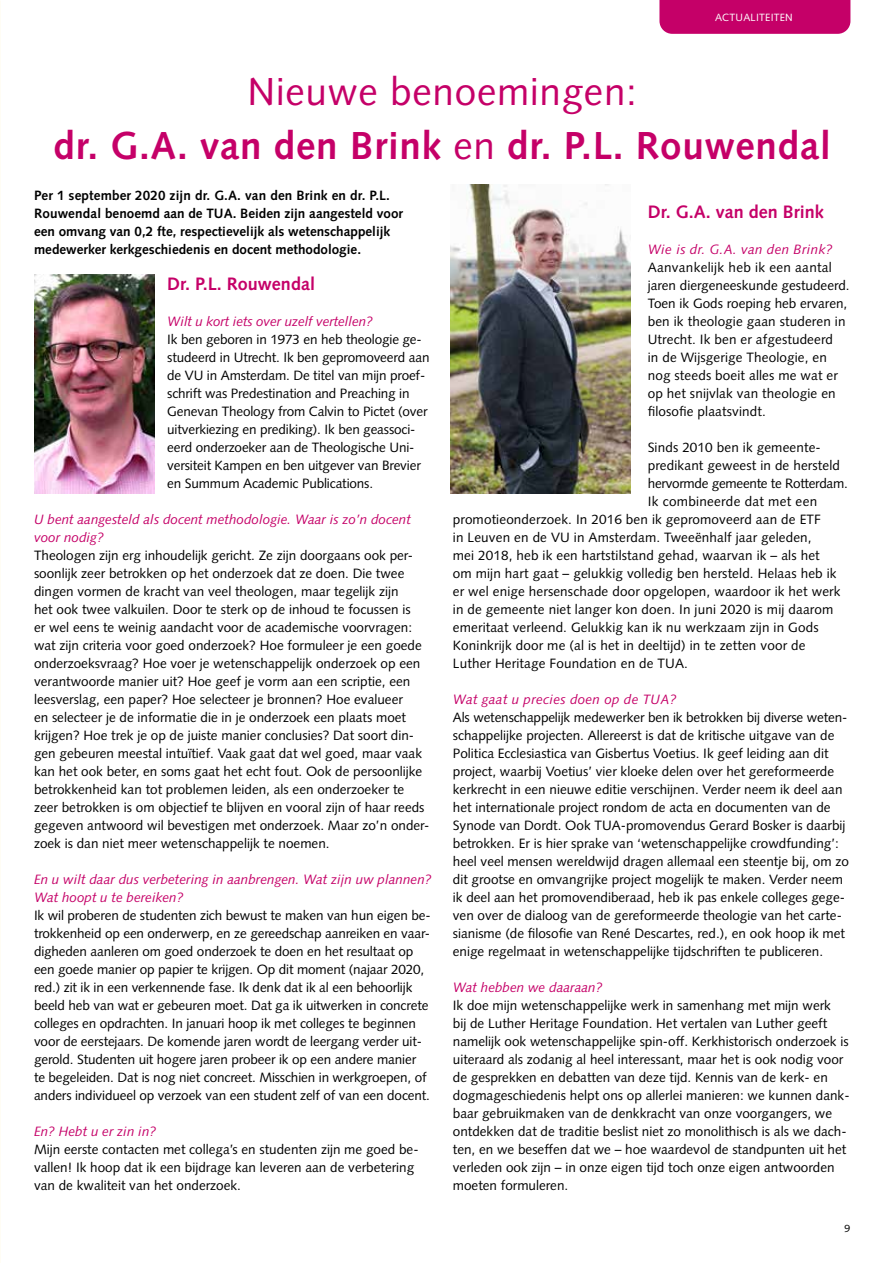
<style>
.page{position:relative;width:893px;height:1263px;background:#fff}
.page>*{position:absolute;margin:0;border:0;box-sizing:border-box;transform-origin:0 0}
.t1{font:700 39px/54px "Syntax LT Std";letter-spacing:.02em;color:#c50068;text-align:center}
.t2{font:700 18px "Syntax LT Std";color:#c50068}
.t3{font:13.5px/18px "Syntax LT Std";color:#000}
.t4{font:italic 13.5px/18px "Syntax LT Std";color:#c50068}
.t5{font:700 13.5px/18px "Syntax LT Std";color:#000}
.t6{font:italic 13.5px "Syntax LT Std";letter-spacing:.02em;color:#c50068}
.t7{font:13.5px "Syntax LT Std";letter-spacing:-.02em;color:#000}
.t8{font:13.5px "Syntax LT Std";letter-spacing:.02em;color:#000}
.t9{font:10.5px "Syntax LT Std";letter-spacing:.02em;color:#fff}
.t10{font:10.5px "Syntax LT Std";color:#000}
.s1{font-weight:400}
</style>
<div class="page">
<div style="left:659px;top:0;width:191px;height:34px;background:#c50068"></div>
<img style="left:34px;top:274px;width:120px;height:219px">
<img style="left:451px;top:185px;width:180px;height:308px">
<p class="t9" style="left:715px;top:11px;width:79px">ACTUALITEITEN</p>
<h1 class="t1" style="left:54px;top:65px;width:779px"><span class="s1">Nieuwe benoemingen:<br></span>dr. G.A. van den Brink <span class="s1">en</span> dr. P.L. Rouwendal</h1>
<p class="t5" style="left:34px;top:187px;width:370px">Per 1 september 2020 zijn dr. G.A. van den Brink en dr. P.L.<br>Rouwendal benoemd aan de TUA. Beiden zijn aangesteld voor een omvang van 0,2 fte, respectievelijk als wetenschappelijk medewerker kerkgeschiedenis en docent methodologie.</p>
<h2 class="t2" style="left:167px;top:274px;width:149px">Dr. P.L. Rouwendal</h2>
<p class="t4" style="left:167px;top:313px;width:207px">Wilt u kort iets over uzelf vertellen?</p>
<p class="t3" style="left:167px;top:331px;width:264px">Ik ben geboren in 1973 en heb theologie ge&shy;studeerd in Utrecht. Ik ben gepromoveerd aan de VU in Amsterdam. De titel van mijn proef&shy;schrift was Predestination and Preaching in Genevan Theology from Calvin to Pictet (over uitverkiezing en prediking). Ik ben geassoci&shy;eerd onderzoeker aan de Theologische Uni&shy;versiteit Kampen en ben uitgever van Brevier en Summum Academic Publications.</p>
<p class="t4" style="left:34px;top:511px;width:378px">U bent aangesteld als docent methodologie. Waar is zo’n docent voor nodig?</p>
<p class="t3" style="left:34px;top:547px;width:397px">Theologen zijn erg inhoudelijk gericht. Ze zijn doorgaans ook per&shy;soonlijk zeer betrokken op het onderzoek dat ze doen. Die twee dingen vormen de kracht van veel theologen, maar tegelijk zijn<br>het ook twee valkuilen. Door te sterk op de inhoud te focussen is<br>er wel eens te weinig aandacht voor de academische voorvragen: wat zijn criteria voor goed onderzoek? Hoe formuleer je een goede onderzoeksvraag? Hoe voer je wetenschappelijk onderzoek op een verantwoorde manier uit? Hoe geef je vorm aan een scriptie, een leesverslag, een paper? Hoe selecteer je bronnen? Hoe evalueer<br>en selecteer je de informatie die in je onderzoek een plaats moet krijgen? Hoe trek je op de juiste manier conclusies? Dat soort din&shy;gen gebeuren meestal intuïtief. Vaak gaat dat wel goed, maar vaak kan het ook beter, en soms gaat het echt fout. Ook de persoonlijke betrokkenheid kan tot problemen leiden, als een onderzoeker te zeer betrokken is om objectief te blijven en vooral zijn of haar reeds gegeven antwoord wil bevestigen met onderzoek. Maar zo’n onder&shy;zoek is dan niet meer wetenschappelijk te noemen.</p>
<p class="t4" style="left:34px;top:871px;width:399px">En u wilt daar dus verbetering in aanbrengen. Wat zijn uw plannen?<br>Wat hoopt u te bereiken?</p>
<p class="t3" style="left:34px;top:907px;width:398px">Ik wil proberen de studenten zich bewust te maken van hun eigen be&shy;trokkenheid op een onderwerp, en ze gereedschap aanreiken en vaar&shy;digheden aanleren om goed onderzoek te doen en het resultaat op een goede manier op papier te krijgen. Op dit moment (najaar 2020, red.) zit ik in een verkennende fase. Ik denk dat ik al een behoorlijk beeld heb van wat er gebeuren moet. Dat ga ik uitwerken in concrete colleges en opdrachten. In januari hoop ik met colleges te beginnen voor de eerstejaars. De komende jaren wordt de leergang verder uit&shy;gerold. Studenten uit hogere jaren probeer ik op een andere manier<br>te begeleiden. Dat is nog niet concreet. Misschien in werkgroepen, of anders individueel op verzoek van een student zelf of van een docent.</p>
<p class="t4" style="left:34px;top:1123px;width:124px">En? Hebt u er zin in?</p>
<p class="t3" style="left:34px;top:1141px;width:386px">Mijn eerste contacten met collega’s en studenten zijn me goed be&shy;vallen! Ik hoop dat ik een bijdrage kan leveren aan de verbetering van de kwaliteit van het onderzoek.</p>
<h2 class="t2" style="left:648px;top:202px;width:178px">Dr. G.A. van den Brink</h2>
<p class="t6" style="left:648px;top:242px;width:186px">Wie is dr. G.A. van den Brink?</p>
<p class="t3" style="left:648px;top:259px;width:203px">Aanvankelijk heb ik een aantal jaren diergeneeskunde gestudeerd.<br>Toen ik Gods roeping heb ervaren, ben ik theologie gaan studeren in<br>Utrecht. Ik ben er afgestudeerd<br>in de Wijsgerige Theologie, en nog steeds boeit alles me wat er op het snijvlak van theologie en filosofie plaatsvindt.</p>
<p class="t3" style="left:648px;top:439px;width:175px">Sinds 2010 ben ik gemeente-</p>
<p class="t3" style="left:648px;top:457px;width:194px">predikant geweest in de hersteld</p>
<p class="t7" style="left:648px;top:476px;width:202px">hervormde gemeente te Rotterdam.</p>
<p class="t8" style="left:648px;top:494px;width:171px">Ik combineerde dat met een</p>
<p class="t3" style="left:453px;top:511px;width:370px">promotieonderzoek. In 2016 ben ik gepromoveerd aan de ETF</p>
<p class="t3" style="left:453px;top:529px;width:360px">in Leuven en de VU in Amsterdam. Tweeënhalf jaar geleden,</p>
<p class="t3" style="left:453px;top:547px;width:368px">mei 2018, heb ik een hartstilstand gehad, waarvan ik – als het</p>
<p class="t3" style="left:453px;top:565px;width:385px">om mijn hart gaat – gelukkig volledig ben hersteld. Helaas heb ik</p>
<p class="t3" style="left:453px;top:583px;width:389px">er wel enige hersenschade door opgelopen, waardoor ik het werk</p>
<p class="t3" style="left:453px;top:601px;width:382px">in de gemeente niet langer kon doen. In juni 2020 is mij daarom</p>
<p class="t3" style="left:453px;top:619px;width:367px">emeritaat verleend. Gelukkig kan ik nu werkzaam zijn in Gods</p>
<p class="t3" style="left:453px;top:637px;width:354px">Koninkrijk door me (al is het in deeltijd) in te zetten voor de</p>
<p class="t3" style="left:453px;top:655px;width:237px">Luther Heritage Foundation en de TUA.</p>
<p class="t6" style="left:453px;top:692px;width:225px">Wat gaat u precies doen op de TUA?</p>
<p class="t3" style="left:453px;top:709px;width:397px">Als wetenschappelijk medewerker ben ik betrokken bij diverse weten&shy;schappelijke projecten. Allereerst is dat de kritische uitgave van de Politica Ecclesiastica van Gisbertus Voetius. Ik geef leiding aan dit project, waarbij Voetius’ vier kloeke delen over het gereformeerde kerkrecht in een nieuwe editie verschijnen. Verder neem ik deel aan het internationale project rondom de acta en documenten van de Synode van Dordt. Ook TUA-promovendus Gerard Bosker is daarbij betrokken. Er is hier sprake van ‘wetenschappelijke crowdfunding’: heel veel mensen wereldwijd dragen allemaal een steentje bij, om zo dit grootse en omvangrijke project mogelijk te maken. Verder neem ik deel aan het promovendiberaad, heb ik pas enkele colleges gege&shy;ven over de dialoog van de gereformeerde theologie van het carte&shy;sianisme (de filosofie van René Descartes, red.), en ook hoop ik met enige regelmaat in wetenschappelijke tijdschriften te publiceren.</p>
<p class="t4" style="left:453px;top:979px;width:151px">Wat hebben we daaraan?</p>
<p class="t3" style="left:453px;top:997px;width:398px">Ik doe mijn wetenschappelijke werk in samenhang met mijn werk<br>bij de Luther Heritage Foundation. Het vertalen van Luther geeft namelijk ook wetenschappelijke spin-off. Kerkhistorisch onderzoek is uiteraard als zodanig al heel interessant, maar het is ook nodig voor de gesprekken en debatten van deze tijd. Kennis van de kerk- en dogmageschiedenis helpt ons op allerlei manieren: we kunnen dank&shy;baar gebruikmaken van de denkkracht van onze voorgangers, we ontdekken dat de traditie beslist niet zo monolithisch is als we dach&shy;ten, en we beseffen dat we – hoe waardevol de standpunten uit het verleden ook zijn – in onze eigen tijd toch onze eigen antwoorden moeten formuleren.</p>
<p class="t10" style="left:845px;top:1222px;width:7px">9</p>
</div>
